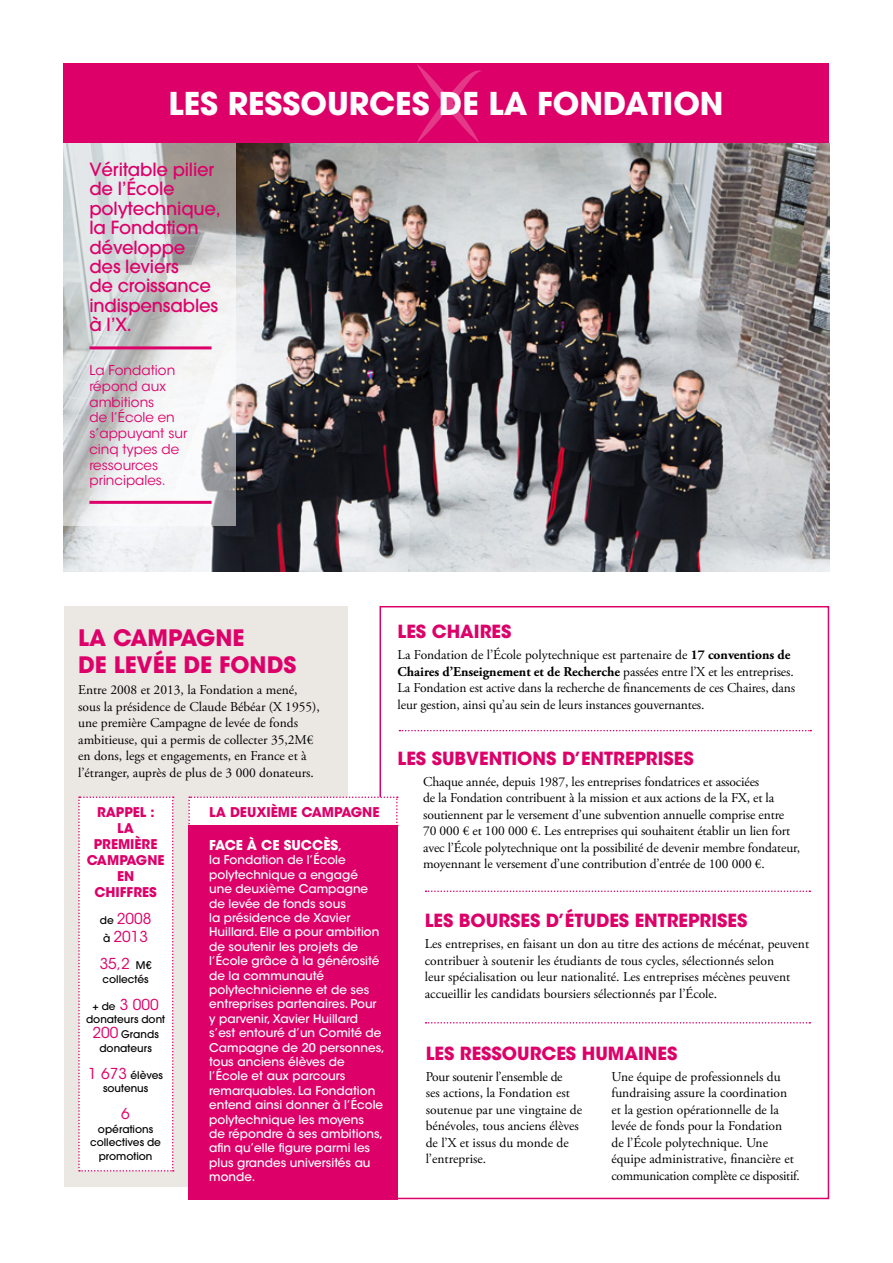
<style>
.page{position:relative;width:893px;height:1263px;background:#fff}
.page>*{position:absolute;margin:0;border:0;box-sizing:border-box;transform-origin:0 0}
.t1{font:700 31.2px "Avant Garde LT";color:#fff}
.t2{font:700 22.5px/27px "ITC Avant Garde Std";color:#dd0069}
.t3{font:500 18px/19.5px "Avant Garde";letter-spacing:-.01em;color:#dd0069}
.t4{font:700 18px "ITC Avant Garde Std";color:#dd0069}
.t5{font:15px/18px "ITC Avant Garde Std";color:#dd0069}
.t6{font:13.5px/16.5px "Adobe Garamond Pro";color:#000}
.t7{font:13.5px/15.8px "ITC Avant Garde Std";color:#dd0069}
.t8{font:700 13.5px "ITC Avant Garde Std";color:#fff}
.t9{font:700 13.35px/16px "ITC Avant Garde Std";color:#dd0069;text-align:center}
.t10{font:500 12px/14.4px "ITC Avant Garde Std";color:#fff}
.t11{font:500 10.5px/13.5px "Avant Garde";color:#000;text-align:center}
.s1{font-family:"Avant Garde";font-weight:500;font-size:10.5px;color:#000}
.s2{font-weight:500;font-size:10.5px;color:#000}
.s3{font-family:"ITC Avant Garde Std";font-weight:400;font-size:15px;color:#dd0069}
.s4{font-weight:500}
.s5{font-weight:700}
</style>
<div class="page">
<img style="left:64px;top:143px;width:765px;height:429px">
<div style="left:64px;top:64px;width:765px;height:79px;background:#dd0069"></div>
<svg style="left:417px;top:64px;width:65px;height:79px"></svg>
<svg style="left:64px;top:143px;width:172px;height:382px"></svg>
<hr style="left:89px;top:346px;width:123px;height:3px;background:#dd0069">
<hr style="left:89px;top:501px;width:123px;height:3px;background:#dd0069">
<div style="left:64px;top:606px;width:284px;height:580px;background:#ebe8e4"></div>
<div style="left:78px;top:796px;width:96px;height:375px;background:#fff"></div>
<svg style="left:188px;top:796px;width:210px;height:29px"></svg>
<div style="left:188px;top:825px;width:210px;height:374px;background:#dd0069"></div>
<svg style="left:399px;top:730px;width:412px;height:1px"></svg>
<svg style="left:426px;top:890px;width:384px;height:2px"></svg>
<svg style="left:426px;top:1022px;width:384px;height:1px"></svg>
<h1 class="t1" style="left:168px;top:83px;width:557px">LES RESSOURCES DE LA FONDATION</h1>
<h3 class="t3" style="left:89px;top:159px;width:133px">Véritable pilier de l’École polytechnique, la Fondation développe des leviers<br>de croissance indispensables à l’X.</h3>
<p class="t7" style="left:89px;top:362px;width:99px">La Fondation répond aux ambitions<br>de l’École en s’appuyant sur cinq types de ressources principales.</p>
<h2 class="t2" style="left:78px;top:624px;width:220px">LA CAMPAGNE<br>DE LEVÉE DE FONDS</h2>
<p class="t6" style="left:78px;top:682px;width:243px">Entre 2008 et 2013, la Fondation a mené, sous la présidence de Claude Bébéar (X 1955), une première Campagne de levée de fonds ambitieuse, qui a permis de collecter 35,2M€ en dons, legs et engagements, en France et à l’étranger, auprès de plus de 3 000 donateurs.</p>
<p class="t9" style="left:87px;top:804px;width:79px">RAPPEL :<br>LA<br>PREMIÈRE<br>CAMPAGNE<br>EN<br>CHIFFRES</p>
<p class="t5" style="left:100px;top:910px;width:53px"><span class="s1">de</span> 2008 <span class="s1">à</span> 2013</p>
<p class="t5" style="left:100px;top:955px;width:53px">35,2 <span class="s2">M€</span></p>
<p class="t11" style="left:103px;top:972px;width:48px">collectés</p>
<p class="t5" style="left:92px;top:995px;width:68px"><span class="s2">+ de</span> 3 000</p>
<p class="t11" style="left:86px;top:1012px;width:81px;line-height:15px">donateurs dont<br><span class="s3">200</span> Grands</p>
<p class="t11" style="left:99px;top:1041px;width:54px">donateurs</p>
<p class="t11" style="left:88px;top:1068px;width:76px"><span class="s3">1 673</span> élèves soutenus</p>
<p class="t5" style="left:121px;top:1105px;width:10px">6</p>
<p class="t11" style="left:90px;top:1122px;width:72px">opérations collectives de promotion</p>
<p class="t9" style="left:209px;top:804px;width:172px">LA DEUXIÈME CAMPAGNE</p>
<p class="t8" style="left:209px;top:836px;width:135px">FACE À CE SUCCÈS<span class="s4">,</span></p>
<p class="t10" style="left:209px;top:853px;width:177px">la Fondation de l’École polytechnique a engagé<br>une deuxième Campagne de levée de fonds sous<br>la présidence de Xavier<br>Huillard. Elle a pour ambition de soutenir les projets de l’École grâce à la générosité de la communauté polytechnicienne et de ses entreprises partenaires. Pour y parvenir, Xavier Huillard s’est entouré d’un Comité de<br>Campagne de 20 personnes, tous anciens élèves de l’École et aux parcours remarquables. La Fondation entend ainsi donner à l’École polytechnique les moyens<br>de répondre à ses ambitions, afin qu’elle figure parmi les plus grandes universités au monde.</p>
<h3 class="t4" style="left:398px;top:620px;width:115px">LES CHAIRES</h3>
<p class="t6" style="left:398px;top:647px;width:399px">La Fondation de l’École polytechnique est partenaire de <span class="s5">17 conventions de Chaires d’Enseignement et de Recherche</span> passées entre l’X et les entreprises.<br>La Fondation est active dans la recherche de financements de ces Chaires, dans leur gestion, ainsi qu’au sein de leurs instances gouvernantes.</p>
<h3 class="t4" style="left:398px;top:746px;width:298px">LES SUBVENTIONS D’ENTREPRISES</h3>
<p class="t6" style="left:423px;top:773px;width:378px">Chaque année, depuis 1987, les entreprises fondatrices et associées<br>de la Fondation contribuent à la mission et aux actions de la FX, et la soutiennent par le versement d’une subvention annuelle comprise entre 70 000 € et 100 000 €. Les entreprises qui souhaitent établir un lien fort avec l’École polytechnique ont la possibilité de devenir membre fondateur, moyennant le versement d’une contribution d’entrée de 100 000 €.</p>
<h3 class="t4" style="left:425px;top:909px;width:324px">LES BOURSES D’ÉTUDES ENTREPRISES</h3>
<p class="t6" style="left:425px;top:936px;width:386px">Les entreprises, en faisant un don au titre des actions de mécénat, peuvent contribuer à soutenir les étudiants de tous cycles, sélectionnés selon<br>leur spécialisation ou leur nationalité. Les entreprises mécènes peuvent accueillir les candidats boursiers sélectionnés par l’École.</p>
<h3 class="t4" style="left:426px;top:1041px;width:253px">LES RESSOURCES HUMAINES</h3>
<p class="t6" style="left:426px;top:1068px;width:158px">Pour soutenir l’ensemble de<br>ses actions, la Fondation est soutenue par une vingtaine de bénévoles, tous anciens élèves de l’X et issus du monde de l’entreprise.</p>
<p class="t6" style="left:611px;top:1068px;width:190px">Une équipe de professionnels du fundraising assure la coordination et la gestion opérationnelle de la levée de fonds pour la Fondation<br>de l’École polytechnique. Une équipe administrative, financière et communication complète ce dispositif.</p>
</div>
